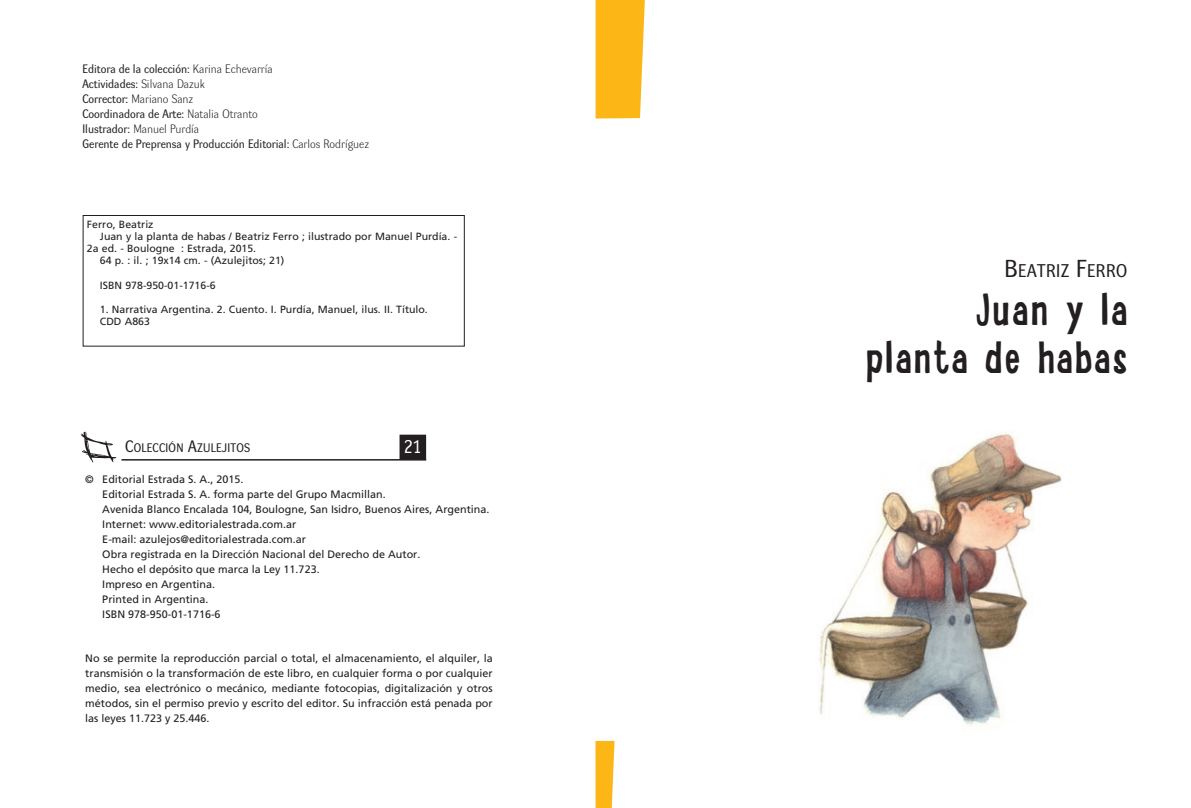
<style>
.page{position:relative;width:1191px;height:808px;background:#fff}
.page>*{position:absolute;margin:0;border:0;box-sizing:border-box;transform-origin:0 0}
.t1{font:45px/48px "Salade Fiestas";letter-spacing:.07em;color:#231f20;text-align:right;scale:.88 1}
.t2{font:18px "Dynamo";letter-spacing:.025em;color:#231f20}
.t3{font:18px "Dynamo";color:#fff;scale:.95 1}
.t4{font:12.15px "Dynamo";letter-spacing:.025em;color:#231f20}
.t5{font:12px/15px "Dynamo";color:#231f20}
.t6{font:10.8px/15px "Frutiger LT Std";color:#231f20}
.t7{font:10.5px/12.1px "Frutiger LT Std";color:#231f20}
.s1{font-weight:300}
.s2{font-size:16.2px}
.s3{font-size:24px}
</style>
<div class="page">
<img style="left:819px;top:432px;width:243px;height:294px">
<div style="left:83px;top:215px;width:382px;height:131px;border:1px solid #231f20"></div>
<svg style="left:595px;top:0;width:50px;height:808px"></svg>
<svg style="left:81px;top:432px;width:35px;height:30px"></svg>
<hr style="left:121px;top:459px;width:305px;height:2px;background:#231f20">
<div style="left:400px;top:435px;width:25px;height:24px;background:#231f20"></div>
<div style="left:400px;top:435px;width:26px;height:25px;border:1px solid #231f20"></div>
<p class="t5" style="left:83px;top:61px;width:288px">Editora de la colección: <span class="s1">Karina Echevarría<br></span>Actividades: <span class="s1">Silvana Dazuk<br></span>Corrector: <span class="s1">Mariano Sanz<br></span>Coordinadora de Arte: <span class="s1">Natalia Otranto<br></span>Ilustrador: <span class="s1">Manuel Purdía<br></span>Gerente de Preprensa y Producción Editorial: <span class="s1">Carlos Rodríguez</span></p>
<p class="t7" style="left:87px;top:218px;width:68px">Ferro, Beatriz</p>
<p class="t7" style="left:100px;top:230px;width:359px">Juan y la planta de habas / Beatriz Ferro ; ilustrado por Manuel Purdía. -</p>
<p class="t7" style="left:87px;top:243px;width:171px">2a ed. - Boulogne : Estrada, 2015.</p>
<p class="t7" style="left:100px;top:255px;width:186px">64 p. : il. ; 19x14 cm. - (Azulejitos; 21)</p>
<p class="t7" style="left:100px;top:279px;width:117px">ISBN 978-950-01-1716-6</p>
<p class="t7" style="left:100px;top:303px;width:329px">1. Narrativa Argentina. 2. Cuento. I. Purdía, Manuel, ilus. II. Título.<br>CDD A863</p>
<p class="t4" style="left:125px;top:441px;width:127px"><span class="s2">C</span>OLECCIÓN <span class="s2">A</span>ZULEJITOS</p>
<h2 class="t3" style="left:404px;top:437px;width:20px">21</h2>
<p class="t6" style="left:102px;top:471px;width:389px;text-indent:-17px">© Editorial Estrada S. A., 2015.<br>Editorial Estrada S. A. forma parte del Grupo Macmillan.<br>Avenida Blanco Encalada 104, Boulogne, San Isidro, Buenos Aires, Argentina.<br>Internet: www.editorialestrada.com.ar<br>E-mail: azulejos@editorialestrada.com.ar<br>Obra registrada en la Dirección Nacional del Derecho de Autor.<br>Hecho el depósito que marca la Ley 11.723.<br>Impreso en Argentina.<br>Printed in Argentina.<br>ISBN 978-950-01-1716-6</p>
<p class="t6" style="left:85px;top:651px;width:409px;text-align:justify">No se permite la reproducción parcial o total, el almacenamiento, el alquiler, la transmisión o la transformación de este libro, en cualquier forma o por cualquier medio, sea electrónico o mecánico, mediante fotocopias, digitalización y otros métodos, sin el permiso previo y escrito del editor. Su infracción está penada por las leyes 11.723 y 25.446.</p>
<h2 class="t2" style="left:1004px;top:260px;width:124px"><span class="s3">B</span>EATRIZ <span class="s3">F</span>ERRO</h2>
<h1 class="t1" style="left:866px;top:284px;width:298px">Juan y la planta de habas</h1>
</div>
